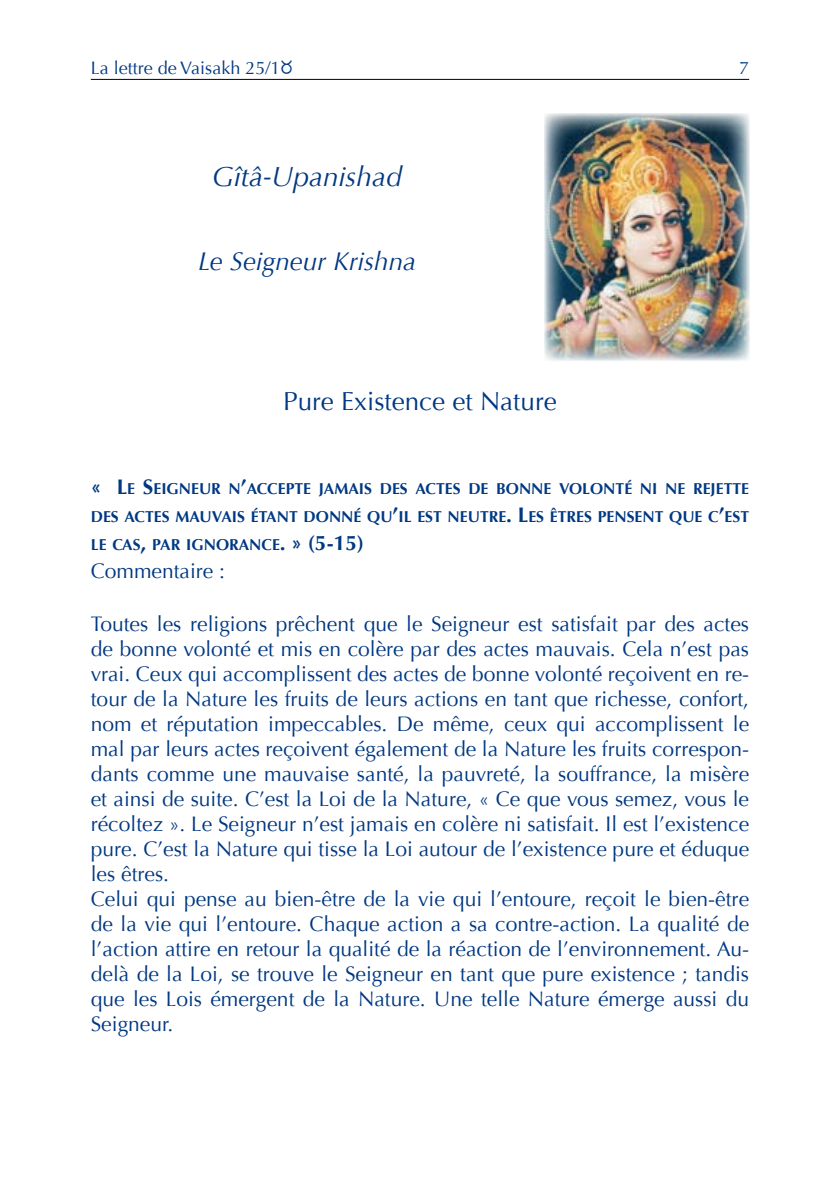
<style>
.page{position:relative;width:840px;height:1191px;background:#fff}
.page>*{position:absolute;margin:0;border:0;box-sizing:border-box;transform-origin:0 0}
.t1{font:italic 28px "Optima";color:#003882}
.t2{font:26px "Optima";color:#003882}
.t3{font:italic 26px "Optima";color:#003882}
.t4{font:21px/25px "Optima";color:#003882}
.t5{font:18px "Optima";color:#003882}
.t6{font:700 15.8px/28px "Optima";color:#003882;text-align:justify}
.s1{font-family:"Glyphs"}
.s2{font-size:21px}
</style>
<div class="page">
<hr style="left:91px;top:79px;width:657px;height:1px;background:#000">
<img style="left:544px;top:113px;width:204px;height:248px">
<p class="t5" style="left:91px;top:57px;width:203px">La lettre de Vaisakh 25/1<span class="s1">2</span></p>
<p class="t5" style="left:738px;top:57px;width:12px">7</p>
<h1 class="t1" style="left:212px;top:160px;width:191px">Gîtâ-Upanishad</h1>
<p class="t3" style="left:198px;top:246px;width:219px">Le Seigneur Krishna</p>
<p class="t2" style="left:283px;top:386px;width:275px">Pure Existence et Nature</p>
<p class="t6" style="left:91px;top:475px;width:659px"><span class="s2">« L</span>E <span class="s2">S</span>EIGNEUR N<span class="s2">’</span>ACCEPTE JAMAIS DES ACTES DE BONNE VOLONTÉ NI NE REJETTE DES ACTES MAUVAIS ÉTANT DONNÉ QU<span class="s2">’</span>IL EST NEUTRE<span class="s2">. L</span>ES ÊTRES PENSENT QUE C<span class="s2">’</span>EST LE CAS<span class="s2">,</span> PAR IGNORANCE<span class="s2">. » (5-15)</span></p>
<p class="t4" style="left:91px;top:558px;width:136px">Commentaire :</p>
<p class="t4" style="left:91px;top:611px;width:659px">Toutes les religions prêchent que le Seigneur est satisfait par des actes de bonne volonté et mis en colère par des actes mauvais. Cela n’est pas vrai. Ceux qui accomplissent des actes de bonne volonté reçoivent en re&shy;tour de la Nature les fruits de leurs actions en tant que richesse, confort, nom et réputation impeccables. De même, ceux qui accomplissent le mal par leurs actes reçoivent également de la Nature les fruits correspon&shy;dants comme une mauvaise santé, la pauvreté, la souffrance, la misère et ainsi de suite. C’est la Loi de la Nature, « Ce que vous semez, vous le récoltez ». Le Seigneur n’est jamais en colère ni satisfait. Il est l’existence pure. C’est la Nature qui tisse la Loi autour de l’existence pure et éduque les êtres.<br>Celui qui pense au bien-être de la vie qui l’entoure, reçoit le bien-être de la vie qui l’entoure. Chaque action a sa contre-action. La qualité de l’action attire en retour la qualité de la réaction de l’environnement. Au&shy;delà de la Loi, se trouve le Seigneur en tant que pure existence ; tandis que les Lois émergent de la Nature. Une telle Nature émerge aussi du Seigneur.</p>
</div>
